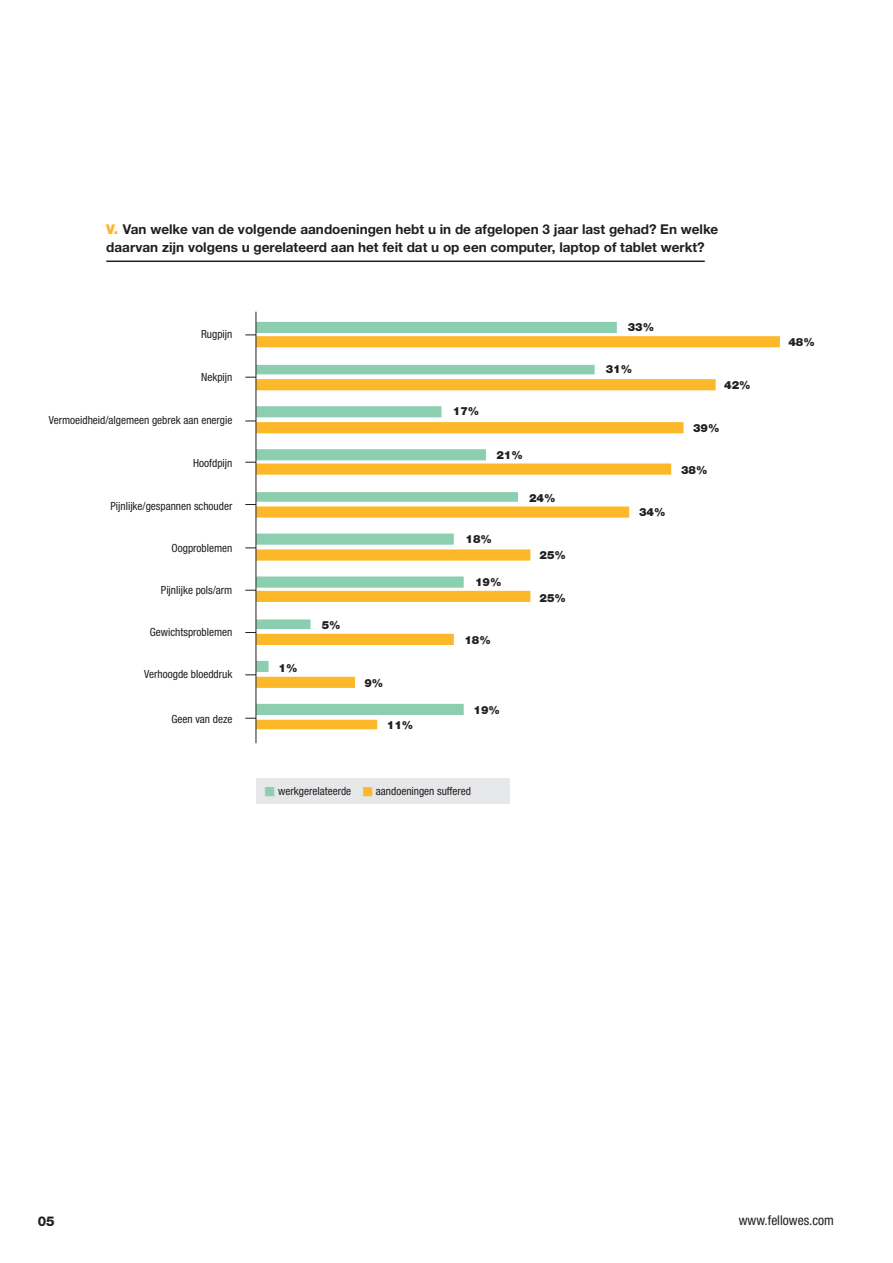
<style>
.page{position:relative;width:893px;height:1263px;background:#fff}
.page>*{position:absolute;margin:0;border:0;box-sizing:border-box;transform-origin:0 0}
.Graph_caption{font:700 13.5px/18px "Helvetica Neue LTW1 G";color:#231f20}
.t1{font:condensed 13.5px "Helvetica Neue LTW1 G";color:#231f20}
.t2{font:800 13.5px "Helvetica Neue LTW1 G";color:#231f20}
.Graph_axis{font:condensed 11.25px "Helvetica Neue LTW1 G";color:#231f20}
.percentage{font:900 11.25px "Helvetica Neue LTW1 G";color:#231f20}
.s1{font-weight:900;color:#fcb630}
.s2{font-family:"Malgun Gothic";font-weight:700;font-stretch:normal;color:#8bceb0}
.s3{font-family:"Malgun Gothic";font-weight:700;font-stretch:normal;color:#fcb828}
</style>
<div class="page">
<hr style="left:106px;top:261px;width:599px;height:1px;background:#231f20">
<svg style="left:257px;top:336px;width:523px;height:393px"></svg>
<svg style="left:257px;top:322px;width:360px;height:393px"></svg>
<div style="left:256px;top:778px;width:253px;height:26px;background:#e6e7e9"></div>
<hr style="left:256px;top:312px;width:1px;height:431px;background:#231f20">
<p class="Graph_caption" style="left:106px;top:220px;width:613px"><span class="s1">V.</span> Van welke van de volgende aandoeningen hebt u in de afgelopen 3 jaar last gehad? En welke daarvan zijn volgens u gerelateerd aan het feit dat u op een computer, laptop of tablet werkt?</p>
<p class="Graph_axis" style="left:201px;top:327px;width:33px">Rugpijn</p>
<p class="Graph_axis" style="left:201px;top:370px;width:33px">Nekpijn</p>
<p class="Graph_axis" style="left:49px;top:413px;width:185px">Vermoeidheid/algemeen gebrek aan energie</p>
<p class="Graph_axis" style="left:193px;top:456px;width:41px">Hoofdpijn</p>
<p class="Graph_axis" style="left:111px;top:499px;width:123px">Pijnlijke/gespannen schouder</p>
<p class="Graph_axis" style="left:172px;top:541px;width:62px">Oogproblemen</p>
<p class="Graph_axis" style="left:161px;top:583px;width:73px">Pijnlijke pols/arm</p>
<p class="Graph_axis" style="left:150px;top:625px;width:84px">Gewichtsproblemen</p>
<p class="Graph_axis" style="left:144px;top:667px;width:90px">Verhoogde bloeddruk</p>
<p class="Graph_axis" style="left:171px;top:712px;width:62px">Geen van deze</p>
<p class="percentage" style="left:453px;top:404px;width:28px">17%</p>
<p class="percentage" style="left:496px;top:448px;width:28px">21%</p>
<p class="percentage" style="left:529px;top:491px;width:28px">24%</p>
<p class="percentage" style="left:465px;top:532px;width:28px">18%</p>
<p class="percentage" style="left:278px;top:661px;width:20px">1%</p>
<p class="percentage" style="left:322px;top:618px;width:20px">5%</p>
<p class="percentage" style="left:364px;top:677px;width:20px">9%</p>
<p class="percentage" style="left:387px;top:719px;width:28px">11%</p>
<p class="percentage" style="left:475px;top:575px;width:28px">19%</p>
<p class="percentage" style="left:464px;top:633px;width:28px">18%</p>
<p class="percentage" style="left:474px;top:703px;width:28px">19%</p>
<p class="Graph_axis" style="left:264px;top:785px;width:208px"><span class="s2">■</span> werkgerelateerde <span class="s3">■</span> aandoeningen suffered</p>
<p class="percentage" style="left:540px;top:548px;width:28px">25%</p>
<p class="percentage" style="left:540px;top:591px;width:28px">25%</p>
<p class="percentage" style="left:628px;top:320px;width:28px">33%</p>
<p class="percentage" style="left:606px;top:362px;width:28px">31%</p>
<p class="percentage" style="left:639px;top:505px;width:28px">34%</p>
<p class="percentage" style="left:724px;top:378px;width:28px">42%</p>
<p class="percentage" style="left:693px;top:421px;width:28px">39%</p>
<p class="percentage" style="left:681px;top:463px;width:28px">38%</p>
<p class="percentage" style="left:788px;top:335px;width:28px">48%</p>
<p class="t2" style="left:38px;top:1213px;width:19px">05</p>
<p class="t1" style="left:739px;top:1212px;width:97px">www.fellowes.com</p>
</div>
